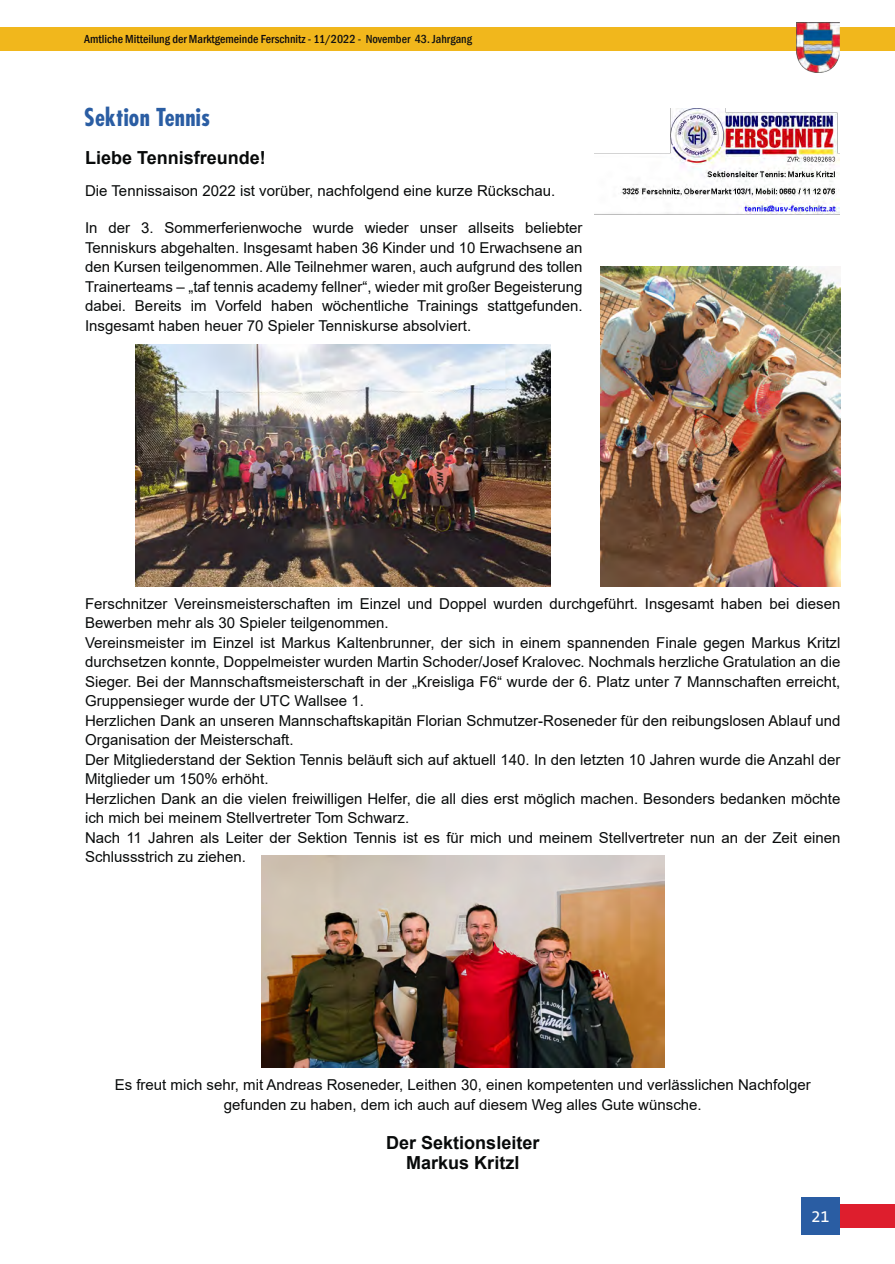
<style>
.page{position:relative;width:895px;height:1264px;background:#fff}
.page>*{position:absolute;margin:0;border:0;box-sizing:border-box;transform-origin:0 0}
.t1{font:700 condensed 24px "Futura";letter-spacing:.01em;color:#2a5da3}
.t2{font:700 18px/19.5px "Arial";color:#080a0a;text-align:center}
.t3{font:16.5px "The Sans B5 Plain";color:#fff}
.t4{font:15px/19.5px "Arial";color:#080a0a}
.t5{font:500 condensed 12px "Franklin Gothic";color:#0e0b0e}
.s1{color:#111212}
</style>
<div class="page">
<div style="left:0;top:27px;width:894px;height:24px;background:#f1b71c"></div>
<div style="left:826px;top:1204px;width:68px;height:23px;background:#de1e2d"></div>
<div style="left:800px;top:1197px;width:39px;height:37px;background:#2a5da3"></div>
<img style="left:796px;top:22px;width:43px;height:50px">
<img style="left:136px;top:344px;width:413px;height:242px">
<img style="left:600px;top:267px;width:240px;height:319px">
<img style="left:261px;top:855px;width:403px;height:212px">
<img style="left:594px;top:109px;width:245px;height:105px">
<p class="t5" style="left:84px;top:34px;width:389px">Amtliche Mitteilung der Marktgemeinde Ferschnitz - 11/<span class="s1">2022 - November 43. Jahrgang</span></p>
<h1 class="t1" style="left:84px;top:102px;width:127px">Sektion Tennis</h1>
<p class="t2" style="left:85px;top:150px;width:182px">Liebe Tennisfreunde!</p>
<p class="t4" style="left:85px;top:182px;width:471px">Die Tennissaison 2022 ist vorüber, nachfolgend eine kurze Rückschau.</p>
<p class="t4" style="left:85px;top:219px;width:499px;text-align:justify">In der 3. Sommerferienwoche wurde wieder unser allseits beliebter Tenniskurs abgehalten. Insgesamt haben 36 Kinder und 10 Erwachsene an den Kursen teilgenommen. Alle Teilnehmer waren, auch aufgrund des tollen Trainerteams – „taf tennis academy fellner“, wieder mit großer Begeisterung dabei. Bereits im Vorfeld haben wöchentliche Trainings stattgefunden.<br>Insgesamt haben heuer 70 Spieler Tenniskurse absolviert.</p>
<p class="t4" style="left:85px;top:595px;width:756px">Ferschnitzer Vereinsmeisterschaften im Einzel und Doppel wurden durchgeführt. Insgesamt haben bei diesen Bewerben mehr als 30 Spieler teilgenommen.<br>Vereinsmeister im Einzel ist Markus Kaltenbrunner, der sich in einem spannenden Finale gegen Markus Kritzl durchsetzen konnte, Doppelmeister wurden Martin Schoder/Josef Kralovec. Nochmals herzliche Gratulation an die Sieger. Bei der Mannschaftsmeisterschaft in der „Kreisliga F6“ wurde der 6. Platz unter 7 Mannschaften erreicht, Gruppensieger wurde der UTC Wallsee 1.<br>Herzlichen Dank an unseren Mannschaftskapitän Florian Schmutzer-Roseneder für den reibungslosen Ablauf und Organisation der Meisterschaft.<br>Der Mitgliederstand der Sektion Tennis beläuft sich auf aktuell 140. In den letzten 10 Jahren wurde die Anzahl der Mitglieder um 150% erhöht.<br>Herzlichen Dank an die vielen freiwilligen Helfer, die all dies erst möglich machen. Besonders bedanken möchte ich mich bei meinem Stellvertreter Tom Schwarz.<br>Nach 11 Jahren als Leiter der Sektion Tennis ist es für mich und meinem Stellvertreter nun an der Zeit einen Schlussstrich zu ziehen.</p>
<p class="t4" style="left:115px;top:1076px;width:697px;text-align:center">Es freut mich sehr, mit Andreas Roseneder, Leithen 30, einen kompetenten und verlässlichen Nachfolger gefunden zu haben, dem ich auch auf diesem Weg alles Gute wünsche.</p>
<p class="t2" style="left:386px;top:1134px;width:155px">Der Sektionsleiter<br>Markus Kritzl</p>
<p class="t3" style="left:811px;top:1207px;width:20px">21</p>
</div>
